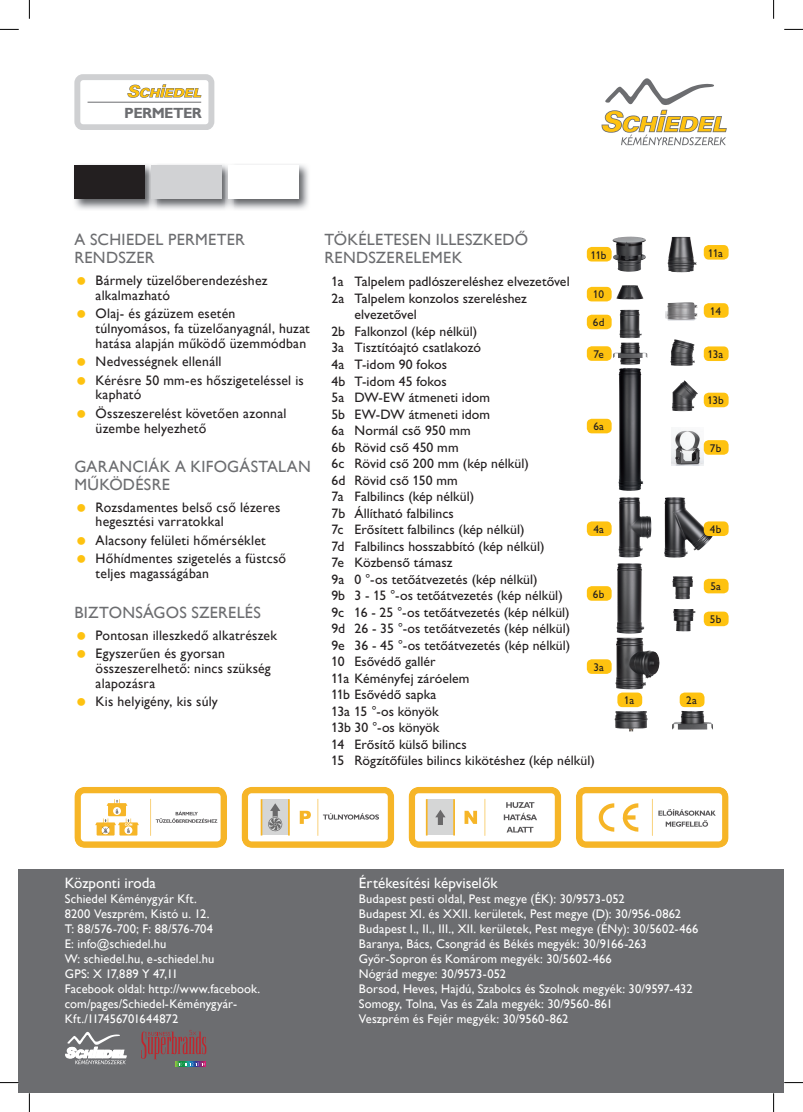
<style>
.page{position:relative;width:803px;height:1112px;background:#fff}
.page>*{position:absolute;margin:0;border:0;box-sizing:border-box;transform-origin:0 0}
.t1{font:16.25px/17.5px "Gill Sans";letter-spacing:.015em;color:#6c6d70}
.t2{font:15px "Gill Sans";letter-spacing:.005em;color:#fff}
.t3{font:700 14.88px "Gill Sans";letter-spacing:-.04em;color:#6c6d70}
.t4{font:13.75px "Gill Sans H Regular";letter-spacing:.005em;color:#231f20}
.t5{font:13.75px/14.9px "Gill Sans";letter-spacing:.015em;color:#231f20}
.t6{font:13.75px "Gill Sans H Regular";letter-spacing:-.015em;color:#231f20}
.t7{font:12.5px/15px "Gill Sans";letter-spacing:.01em;color:#fff}
.t8{font:11.25px "Gill Sans H Regular";letter-spacing:.01em;color:#231f20}
</style>
<div class="page">
<svg style="left:601px;top:78px;width:126px;height:67px"></svg>
<div style="left:19px;top:869px;width:765px;height:223px;background:#6c6d70"></div>
<svg style="left:65px;top:1031px;width:61px;height:32px"></svg>
<svg style="left:175px;top:1065px;width:31px;height:1px"></svg>
<svg style="left:141px;top:1030px;width:66px;height:35px"></svg>
<div style="left:74px;top:74px;width:140px;height:56px;border:6px solid #cfd0d2;border-radius:6px"></div>
<hr style="left:88px;top:102px;width:113px;height:1px;background:#6c6d70">
<svg style="left:127px;top:84px;width:74px;height:14px"></svg>
<svg style="left:409px;top:787px;width:152px;height:60px"></svg>
<svg style="left:74px;top:787px;width:153px;height:60px"></svg>
<svg style="left:102px;top:826px;width:7px;height:7px"></svg>
<svg style="left:576px;top:787px;width:152px;height:60px"></svg>
<svg style="left:242px;top:787px;width:152px;height:60px"></svg>
<img style="left:614px;top:711px;width:34px;height:20px">
<img style="left:672px;top:710px;width:41px;height:19px">
<img style="left:615px;top:637px;width:37px;height:52px">
<img style="left:618px;top:368px;width:25px;height:122px">
<img style="left:616px;top:563px;width:28px;height:70px">
<img style="left:619px;top:309px;width:23px;height:29px">
<img style="left:671px;top:430px;width:32px;height:35px">
<img style="left:613px;top:342px;width:34px;height:22px">
<img style="left:616px;top:285px;width:27px;height:14px">
<img style="left:612px;top:236px;width:34px;height:36px">
<img style="left:670px;top:339px;width:25px;height:27px">
<img style="left:665px;top:302px;width:33px;height:18px">
<img style="left:672px;top:380px;width:26px;height:31px">
<img style="left:667px;top:236px;width:30px;height:36px">
<img style="left:618px;top:497px;width:25px;height:60px">
<img style="left:672px;top:576px;width:21px;height:23px">
<img style="left:664px;top:497px;width:10px;height:60px">
<img style="left:673px;top:609px;width:23px;height:22px">
<div style="left:617px;top:692px;width:25px;height:15px;background:#fec210;border-radius:5px"></div>
<div style="left:680px;top:692px;width:24px;height:15px;background:#fec210;border-radius:5px"></div>
<div style="left:587px;top:659px;width:25px;height:14px;background:#fec210;border-radius:5px"></div>
<div style="left:587px;top:521px;width:25px;height:15px;background:#fec210;border-radius:5px"></div>
<div style="left:704px;top:521px;width:24px;height:15px;background:#fec210;border-radius:5px"></div>
<div style="left:704px;top:578px;width:24px;height:15px;background:#fec210;border-radius:5px"></div>
<div style="left:704px;top:611px;width:24px;height:15px;background:#fec210;border-radius:5px"></div>
<div style="left:704px;top:440px;width:24px;height:14px;background:#fec210;border-radius:5px"></div>
<div style="left:587px;top:346px;width:25px;height:15px;background:#fec210;border-radius:5px"></div>
<div style="left:587px;top:418px;width:25px;height:15px;background:#fec210;border-radius:5px"></div>
<div style="left:587px;top:586px;width:25px;height:14px;background:#fec210;border-radius:5px"></div>
<div style="left:587px;top:314px;width:25px;height:15px;background:#fec210;border-radius:5px"></div>
<div style="left:587px;top:287px;width:25px;height:14px;background:#fec210;border-radius:5px"></div>
<div style="left:587px;top:247px;width:25px;height:14px;background:#fec210;border-radius:5px"></div>
<div style="left:704px;top:346px;width:24px;height:15px;background:#fec210;border-radius:5px"></div>
<div style="left:704px;top:392px;width:24px;height:15px;background:#fec210;border-radius:5px"></div>
<div style="left:704px;top:245px;width:24px;height:14px;background:#fec210;border-radius:5px"></div>
<div style="left:704px;top:303px;width:24px;height:15px;background:#fec210;border-radius:5px"></div>
<img style="left:74px;top:164px;width:75px;height:46px">
<div style="left:74px;top:165px;width:71px;height:34px;background:#231f20"></div>
<img style="left:157px;top:164px;width:69px;height:46px">
<img style="left:149px;top:165px;width:8px;height:44px">
<div style="left:151px;top:165px;width:70px;height:34px;background:#d1d2d4"></div>
<img style="left:233px;top:164px;width:76px;height:46px">
<img style="left:226px;top:165px;width:7px;height:43px">
<div style="left:228px;top:165px;width:70px;height:34px;background:#fff"></div>
<svg style="left:0;top:29px;width:19px;height:1px"></svg>
<svg style="left:784px;top:29px;width:19px;height:1px"></svg>
<svg style="left:0;top:1081px;width:19px;height:2px"></svg>
<svg style="left:784px;top:1082px;width:19px;height:1px"></svg>
<svg style="left:29px;top:0;width:1px;height:19px"></svg>
<svg style="left:29px;top:1092px;width:1px;height:19px"></svg>
<svg style="left:773px;top:0;width:1px;height:19px"></svg>
<svg style="left:773px;top:1092px;width:1px;height:19px"></svg>
<p class="t3" style="left:124px;top:104px;width:79px">PERMETER</p>
<p class="t1" style="left:74px;top:231px;width:172px">A SCHIEDEL PERMETER<br>RENDSZER</p>
<p class="t5" style="left:96px;top:273px;width:173px">Bármely tüzelőberendezéshez alkalmazható</p>
<p class="t5" style="left:96px;top:306px;width:216px">Olaj- és gázüzem esetén túlnyomásos, fa tüzelőanyagnál, huzat hatása alapján működő üzemmódban</p>
<p class="t5" style="left:96px;top:352px;width:210px;line-height:18.4px">Nedvességnek ellenáll<br>Kérésre 50 mm-es hőszigeteléssel is</p>
<p class="t5" style="left:96px;top:385px;width:192px;line-height:18.4px">kapható<br>Összeszerelést követően azonnal</p>
<p class="t5" style="left:96px;top:420px;width:112px">üzembe helyezhető</p>
<p class="t1" style="left:74px;top:458px;width:238px">GARANCIÁK A KIFOGÁSTALAN<br>MŰKÖDÉSRE</p>
<p class="t5" style="left:96px;top:499px;width:186px">Rozsdamentes belső cső lézeres hegesztési varratokkal</p>
<p class="t5" style="left:96px;top:531px;width:192px;line-height:18.4px">Alacsony felületi hőmérséklet<br>Hőhídmentes szigetelés a füstcső</p>
<p class="t5" style="left:96px;top:566px;width:115px">teljes magasságában</p>
<p class="t1" style="left:74px;top:603px;width:188px">BIZTONSÁGOS SZERELÉS</p>
<p class="t5" style="left:96px;top:625px;width:183px;line-height:18.4px">Pontosan illeszkedő alkatrészek<br>Egyszerűen és gyorsan</p>
<p class="t5" style="left:96px;top:660px;width:177px">összeszerelhető: nincs szükség alapozásra</p>
<p class="t5" style="left:96px;top:694px;width:124px">Kis helyigény, kis súly</p>
<p class="t1" style="left:324px;top:231px;width:205px">TÖKÉLETESEN ILLESZKEDŐ<br>RENDSZERELEMEK</p>
<p class="t4" style="left:331px;top:274px;width:240px">1a Talpelem padlószereléshez elvezetôvel</p>
<p class="t4" style="left:331px;top:290px;width:197px">2a Talpelem konzolos szereléshez</p>
<p class="t4" style="left:354px;top:307px;width:64px">elvezetôvel</p>
<p class="t4" style="left:331px;top:323px;width:147px">2b Falkonzol (kép nélkül)</p>
<p class="t4" style="left:331px;top:340px;width:151px">3a Tisztítóajtó csatlakozó</p>
<p class="t4" style="left:331px;top:356px;width:117px">4a T-idom 90 fokos</p>
<p class="t4" style="left:331px;top:373px;width:117px">4b T-idom 45 fokos</p>
<p class="t4" style="left:331px;top:389px;width:160px">5a DW-EW átmeneti idom</p>
<p class="t4" style="left:331px;top:406px;width:160px">5b EW-DW átmeneti idom</p>
<p class="t4" style="left:331px;top:422px;width:141px">6a Normál csô 950 mm</p>
<p class="t4" style="left:331px;top:439px;width:129px">6b Rövid csô 450 mm</p>
<p class="t4" style="left:331px;top:455px;width:199px">6c Rövid csô 200 mm (kép nélkül)</p>
<p class="t4" style="left:331px;top:472px;width:128px">6d Rövid csô 150 mm</p>
<p class="t4" style="left:331px;top:488px;width:144px">7a Falbilincs (kép nélkül)</p>
<p class="t4" style="left:331px;top:505px;width:124px">7b Állítható falbilincs</p>
<p class="t4" style="left:331px;top:521px;width:195px">7c Erôsített falbilincs (kép nélkül)</p>
<p class="t4" style="left:331px;top:538px;width:215px">7d Falbilincs hosszabbító (kép nélkül)</p>
<p class="t4" style="left:331px;top:554px;width:123px">7e Közbensô támasz</p>
<p class="t4" style="left:331px;top:571px;width:208px">9a 0 °-os tetôátvezetés (kép nélkül)</p>
<p class="t4" style="left:331px;top:587px;width:233px">9b 3 - 15 °-os tetôátvezetés (kép nélkül)</p>
<p class="t4" style="left:331px;top:604px;width:240px">9c 16 - 25 °-os tetôátvezetés (kép nélkül)</p>
<p class="t4" style="left:331px;top:620px;width:240px">9d 26 - 35 °-os tetôátvezetés (kép nélkül)</p>
<p class="t4" style="left:331px;top:637px;width:240px">9e 36 - 45 °-os tetôátvezetés (kép nélkül)</p>
<p class="t4" style="left:331px;top:653px;width:106px">10 Esôvédô gallér</p>
<p class="t4" style="left:331px;top:670px;width:140px">11a Kéményfej záróelem</p>
<p class="t4" style="left:331px;top:686px;width:107px">11b Esôvédô sapka</p>
<p class="t6" style="left:331px;top:703px;width:109px">13a 15 °-os könyök</p>
<p class="t4" style="left:331px;top:719px;width:110px">13b 30 °-os könyök</p>
<p class="t4" style="left:331px;top:736px;width:137px">14 Erôsítô külsô bilincs</p>
<p class="t4" style="left:331px;top:752px;width:265px">15 Rögzítôfüles bilincs kikötéshez (kép nélkül)</p>
<p class="t8" style="left:708px;top:246px;width:16px">11a</p>
<p class="t8" style="left:591px;top:248px;width:17px">11b</p>
<p class="t8" style="left:593px;top:288px;width:12px">10</p>
<p class="t8" style="left:710px;top:304px;width:12px">14</p>
<p class="t8" style="left:593px;top:316px;width:13px">6d</p>
<p class="t8" style="left:593px;top:347px;width:12px">7e</p>
<p class="t8" style="left:708px;top:348px;width:17px">13a</p>
<p class="t8" style="left:707px;top:394px;width:18px">13b</p>
<p class="t8" style="left:593px;top:420px;width:12px">6a</p>
<p class="t8" style="left:710px;top:441px;width:13px">7b</p>
<p class="t8" style="left:593px;top:522px;width:12px">4a</p>
<p class="t8" style="left:710px;top:522px;width:13px">4b</p>
<p class="t8" style="left:710px;top:580px;width:12px">5a</p>
<p class="t8" style="left:710px;top:612px;width:13px">5b</p>
<p class="t8" style="left:593px;top:587px;width:13px">6b</p>
<p class="t8" style="left:593px;top:660px;width:12px">3a</p>
<p class="t8" style="left:624px;top:693px;width:12px">1a</p>
<p class="t8" style="left:686px;top:693px;width:12px">2a</p>
<p class="t2" style="left:65px;top:874px;width:93px">Központi iroda</p>
<p class="t7" style="left:65px;top:891px;width:197px">Schiedel Kéménygyár Kft.<br>8200 Veszprém, Kistó u. 12.<br>T: 88/576-700; F: 88/576-704<br>E: info@schiedel.hu<br>W: schiedel.hu, e-schiedel.hu<br>GPS: X 17,889 Y 47,11<br>Facebook oldal: http://www.facebook. com/pages/Schiedel-Kéménygyár-<br>Kft./117456701644872</p>
<p class="t2" style="left:359px;top:874px;width:140px">Értékesítési képviselők</p>
<p class="t7" style="left:359px;top:891px;width:341px">Budapest pesti oldal, Pest megye (ÉK): 30/9573-052<br>Budapest XI. és XXII. kerületek, Pest megye (D): 30/956-0862<br>Budapest I., II., III., XII. kerületek, Pest megye (ÉNy): 30/5602-466<br>Baranya, Bács, Csongrád és Békés megyék: 30/9166-263<br>Győr-Sopron és Komárom megyék: 30/5602-466<br>Nógrád megye: 30/9573-052<br>Borsod, Heves, Hajdú, Szabolcs és Szolnok megyék: 30/9597-432<br>Somogy, Tolna, Vas és Zala megyék: 30/9560-861<br>Veszprém és Fejér megyék: 30/9560-862</p>
</div>
